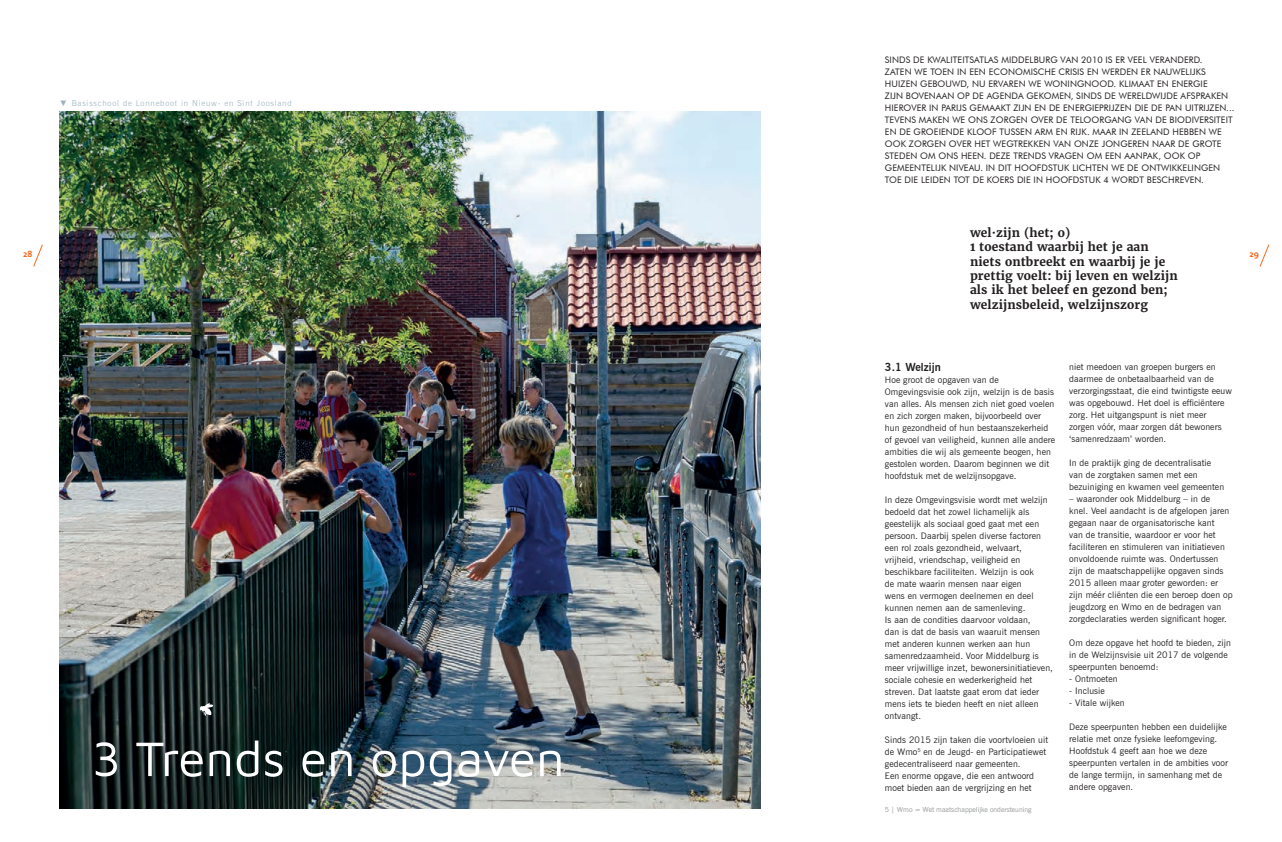
<style>
.page{position:relative;width:1282px;height:842px;background:#fff}
.page>*{position:absolute;margin:0;border:0;box-sizing:border-box;transform-origin:0 0}
.t1{font:50px "Maven Pro";color:#fff}
.t2{font:700 12px/14.4px "Merriweather";letter-spacing:.01em;color:#231f20}
.t3{font:700 11px "News Gothic BT";letter-spacing:.01em;color:#231f20}
.t4{font:9px/12px "News Gothic BT";letter-spacing:.01em;color:#231f20}
.t5{font:9px/12px "Futura BT";letter-spacing:.01em;color:#231f20}
.t6{font:700 9px "T Mix";color:#f16c22}
.t7{font:300 8px "News Gothic BT";letter-spacing:.1em;color:#99b1bd}
.t8{font:7px "News Gothic BT";color:#939598}
.s1{font-family:"Arial";font-weight:900}
</style>
<div class="page">
<svg style="left:1259px;top:245px;width:9px;height:22px"></svg>
<svg style="left:33px;top:244px;width:10px;height:23px"></svg>
<img style="left:60px;top:112px;width:572px;height:696px">
<svg style="left:199px;top:703px;width:14px;height:13px"></svg>
<img style="left:632px;top:112px;width:128px;height:696px">
<p class="t7" style="left:60px;top:99px;width:234px"><span class="s1">▼</span> Basisschool de Lonneboot in Nieuw- en Sint Joosland</p>
<p class="t5" style="left:884px;top:53px;width:351px">SINDS DE KWALITEITSATLAS MIDDELBURG VAN 2010 IS ER VEEL VERANDERD.<br>ZATEN WE TOEN IN EEN ECONOMISCHE CRISIS EN WERDEN ER NAUWELIJKS HUIZEN GEBOUWD, NU ERVAREN WE WONINGNOOD. KLIMAAT EN ENERGIE<br>ZIJN BOVENAAN OP DE AGENDA GEKOMEN, SINDS DE WERELDWIJDE AFSPRAKEN HIEROVER IN PARIJS GEMAAKT ZIJN EN DE ENERGIEPRIJZEN DIE DE PAN UITRIJZEN...<br>TEVENS MAKEN WE ONS ZORGEN OVER DE TELOORGANG VAN DE BIODIVERSITEIT EN DE GROEIENDE KLOOF TUSSEN ARM EN RIJK. MAAR IN ZEELAND HEBBEN WE OOK ZORGEN OVER HET WEGTREKKEN VAN ONZE JONGEREN NAAR DE GROTE STEDEN OM ONS HEEN. DEZE TRENDS VRAGEN OM EEN AANPAK, OOK OP GEMEENTELIJK NIVEAU. IN DIT HOOFDSTUK LICHTEN WE DE ONTWIKKELINGEN TOE DIE LEIDEN TOT DE KOERS DIE IN HOOFDSTUK 4 WORDT BESCHREVEN.</p>
<h2 class="t2" style="left:969px;top:225px;width:209px">wel·zijn (het; o)<br>1 toestand waarbij het je aan niets ontbreekt en waarbij je je prettig voelt: bij leven en welzijn als ik het beleef en gezond ben; welzijnsbeleid, welzijnszorg</h2>
<p class="t6" style="left:23px;top:246px;width:11px">28</p>
<p class="t6" style="left:1249px;top:246px;width:11px">29</p>
<h1 class="t1" style="left:92px;top:724px;width:474px">3 Trends en opgaven</h1>
<p class="t3" style="left:884px;top:361px;width:58px">3.1 Welzijn</p>
<p class="t4" style="left:884px;top:374px;width:172px">Hoe groot de opgaven van de Omgevingsvisie ook zijn, welzijn is de basis van alles. Als mensen zich niet goed voelen en zich zorgen maken, bijvoorbeeld over hun gezondheid of hun bestaanszekerheid of gevoel van veiligheid, kunnen alle andere ambities die wij als gemeente beogen, hen gestolen worden. Daarom beginnen we dit hoofdstuk met de welzijnsopgave.</p>
<p class="t4" style="left:884px;top:494px;width:169px">In deze Omgevingsvisie wordt met welzijn bedoeld dat het zowel lichamelijk als geestelijk als sociaal goed gaat met een persoon. Daarbij spelen diverse factoren een rol zoals gezondheid, welvaart, vrijheid, vriendschap, veiligheid en beschikbare faciliteiten. Welzijn is ook<br>de mate waarin mensen naar eigen<br>wens en vermogen deelnemen en deel kunnen nemen aan de samenleving.<br>Is aan de condities daarvoor voldaan,<br>dan is dat de basis van waaruit mensen met anderen kunnen werken aan hun samenredzaamheid. Voor Middelburg is meer vrijwillige inzet, bewonersinitiatieven, sociale cohesie en wederkerigheid het streven. Dat laatste gaat erom dat ieder mens iets te bieden heeft en niet alleen ontvangt.</p>
<p class="t4" style="left:884px;top:734px;width:165px">Sinds 2015 zijn taken die voortvloeien uit de Wmo<sup>5</sup> en de Jeugd- en Participatiewet gedecentraliseerd naar gemeenten.<br>Een enorme opgave, die een antwoord moet bieden aan de vergrijzing en het</p>
<p class="t8" style="left:884px;top:805px;width:148px">5 | Wmo = Wet maatschappelijke ondersteuning</p>
<p class="t4" style="left:1069px;top:360px;width:164px">niet meedoen van groepen burgers en daarmee de onbetaalbaarheid van de verzorgingsstaat, die eind twintigste eeuw was opgebouwd. Het doel is efficiëntere zorg. Het uitgangspunt is niet meer zorgen vóór, maar zorgen dát bewoners ‘samenredzaam’ worden.</p>
<p class="t4" style="left:1069px;top:456px;width:156px">In de praktijk ging de decentralisatie van de zorgtaken samen met een bezuiniging en kwamen veel gemeenten</p>
<p class="t4" style="left:1069px;top:492px;width:165px">– waaronder ook Middelburg – in de<br>knel. Veel aandacht is de afgelopen jaren gegaan naar de organisatorische kant<br>van de transitie, waardoor er voor het faciliteren en stimuleren van initiatieven onvoldoende ruimte was. Ondertussen zijn de maatschappelijke opgaven sinds 2015 alleen maar groter geworden: er zijn méér cliënten die een beroep doen op jeugdzorg en Wmo en de bedragen van zorgdeclaraties werden significant hoger.</p>
<p class="t4" style="left:1069px;top:636px;width:163px">Om deze opgave het hoofd te bieden, zijn in de Welzijnsvisie uit 2017 de volgende speerpunten benoemd:</p>
<p class="t4" style="left:1069px;top:672px;width:50px">- Ontmoeten</p>
<p class="t4" style="left:1069px;top:684px;width:37px">- Inclusie</p>
<p class="t4" style="left:1069px;top:696px;width:57px">- Vitale wijken</p>
<p class="t4" style="left:1069px;top:720px;width:160px">Deze speerpunten hebben een duidelijke relatie met onze fysieke leefomgeving.<br>Hoofdstuk 4 geeft aan hoe we deze speerpunten vertalen in de ambities voor de lange termijn, in samenhang met de andere opgaven.</p>
</div>
